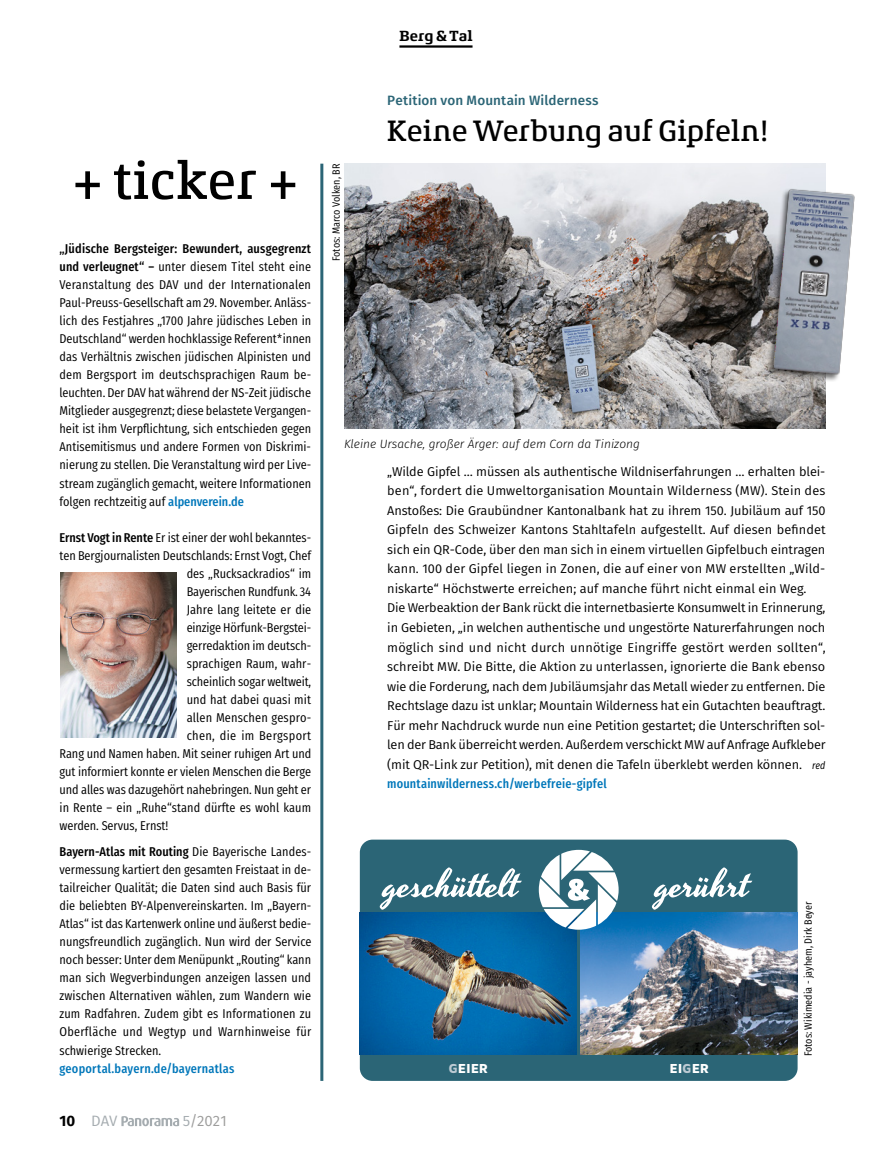
<style>
.page{position:relative;width:872px;height:1149px;background:#fff}
.page>*{position:absolute;margin:0;border:0;box-sizing:border-box;transform-origin:0 0}
.t1{font:500 30px "Xenois Slab Pro";letter-spacing:-.005em;color:#000}
.t2{font:700 15px "Xenois Slab Pro";letter-spacing:-.005em;color:#000}
.t3{font:15px "Fira Sans";color:#9d9d9c}
.t4{font:15px "Fira Sans";color:#a5acb0}
.t5{font:500 13.5px "Fira Sans";letter-spacing:.01em;color:#2b6576}
.t6{font:900 13.5px "Maven Pro";letter-spacing:-.005em;color:#fff}
.t7{font:12.75px/18px "Fira Sans Condensed";letter-spacing:-.005em;color:#000;text-align:justify}
.t8{font:12.75px/19.5px "Fira Sans";letter-spacing:-.01em;color:#000}
.t9{font:500 12.75px "Fira Sans Condensed";letter-spacing:.015em;color:#0077ba}
.t10{font:12.75px "Fira Sans Condensed";letter-spacing:.02em;color:#000}
.t11{font:italic 300 12px "Fira Sans";color:#000}
.t12{font:10.5px "Fira Sans Condensed";color:#000}
.s1{font-weight:500}
.s2{font-weight:500;color:#0077ba}
.s3{font-weight:700;color:#000}
.s4{color:#a5acb0}
.s5{font-family:"Fira Sans Condensed";font-style:italic;font-size:10.5px}
.s6{color:#bccad3}
</style>
<div class="page">
<svg style="left:121px;top:1116px;width:58px;height:9px"></svg>
<hr style="left:399px;top:45px;width:73px;height:3px;background:#000">
<hr style="left:320px;top:164px;width:3px;height:916px;background:#2b6576">
<img style="left:61px;top:572px;width:115px;height:165px">
<svg style="left:75px;top:160px;width:220px;height:39px"></svg>
<img style="left:344px;top:164px;width:481px;height:264px">
<img style="left:761px;top:181px;width:94px;height:209px">
<div style="left:360px;top:839px;width:437px;height:241px;background:#2b6576;border-radius:13px"></div>
<img style="left:360px;top:912px;width:216px;height:142px">
<img style="left:581px;top:912px;width:216px;height:142px">
<svg style="left:652px;top:867px;width:100px;height:42px"></svg>
<svg style="left:380px;top:867px;width:142px;height:42px"></svg>
<svg style="left:539px;top:849px;width:79px;height:80px"></svg>
<p class="t7" style="left:60px;top:238px;width:253px"><span class="s1">„Jüdische Bergsteiger: Bewundert, ausgegrenzt und verleugnet“ –</span> unter diesem Titel steht eine Veranstaltung des DAV und der Internationalen Paul-Preuss-Gesellschaft am 29. November. Anläss&shy;lich des Festjahres „1700 Jahre jüdisches Leben in Deutschland“ werden hochklassige Referent*innen das Verhältnis zwischen jüdischen Alpinisten und dem Bergsport im deutschsprachigen Raum be&shy;leuchten. Der DAV hat während der NS-Zeit jüdische Mitglieder ausgegrenzt; diese belastete Vergangen&shy;heit ist ihm Verpflichtung, sich entschieden gegen Antisemitismus und andere Formen von Diskrimi&shy;nierung zu stellen. Die Veranstaltung wird per Live&shy;stream zugänglich gemacht, weitere Informationen folgen rechtzeitig auf <span class="s2">alpenverein.de</span></p>
<p class="t7" style="left:60px;top:526px;width:253px"><span class="s1">Ernst Vogt in Rente</span> Er ist einer der wohl bekanntes-</p>
<p class="t7" style="left:60px;top:544px;width:253px">ten Bergjournalisten Deutschlands: Ernst Vogt, Chef</p>
<p class="t7" style="left:187px;top:562px;width:126px">des „Rucksackradios“ im</p>
<p class="t7" style="left:187px;top:580px;width:126px">Bayerischen Rundfunk. 34</p>
<p class="t7" style="left:187px;top:598px;width:126px">Jahre lang leitete er die</p>
<p class="t7" style="left:187px;top:616px;width:125px">einzige Hörfunk-Bergstei-</p>
<p class="t7" style="left:187px;top:634px;width:126px">gerredaktion im deutsch-</p>
<p class="t7" style="left:187px;top:652px;width:126px">sprachigen Raum, wahr-</p>
<p class="t7" style="left:187px;top:670px;width:126px">scheinlich sogar weltweit,</p>
<p class="t7" style="left:187px;top:688px;width:126px">und hat dabei quasi mit</p>
<p class="t7" style="left:187px;top:706px;width:126px">allen Menschen gespro-</p>
<p class="t10" style="left:187px;top:723px;width:126px">chen, die im Bergsport</p>
<p class="t7" style="left:60px;top:742px;width:253px">Rang und Namen haben. Mit seiner ruhigen Art und</p>
<p class="t7" style="left:60px;top:760px;width:253px">gut informiert konnte er vielen Menschen die Berge</p>
<p class="t7" style="left:60px;top:778px;width:253px">und alles was dazugehört nahebringen. Nun geht er</p>
<p class="t7" style="left:60px;top:796px;width:253px">in Rente – ein „Ruhe“stand dürfte es wohl kaum</p>
<p class="t7" style="left:60px;top:814px;width:110px">werden. Servus, Ernst!</p>
<p class="t7" style="left:60px;top:841px;width:253px"><span class="s1">Bayern-Atlas mit Routing</span> Die Bayerische Landes&shy;vermessung kartiert den gesamten Freistaat in de&shy;tailreicher Qualität; die Daten sind auch Basis für die beliebten BY-Alpenvereinskarten. Im „Bayern-Atlas“ ist das Kartenwerk online und äußerst bedie&shy;nungsfreundlich zugänglich. Nun wird der Service noch besser: Unter dem Menüpunkt „Routing“ kann man sich Wegverbindungen anzeigen lassen und zwischen Alternativen wählen, zum Wandern wie zum Radfahren. Zudem gibt es Informationen zu Oberfläche und Wegtyp und Warnhinweise für schwierige Strecken.</p>
<p class="t9" style="left:60px;top:1055px;width:176px">geoportal.bayern.de/bayernatlas</p>
<p class="t4" style="left:60px;top:1109px;width:59px"><span class="s3">10</span> DAV</p>
<p class="t3" style="left:183px;top:1109px;width:46px"><span class="s4">5</span>/2021</p>
<p class="t2" style="left:399px;top:27px;width:75px">Berg &amp;Tal</p>
<p class="t12" style="left:326px;top:261px;width:99px;rotate:-90deg">Fotos: Marco Volken, BR</p>
<p class="t5" style="left:387px;top:89px;width:213px">Petition von Mountain Wilderness</p>
<h1 class="t1" style="left:387px;top:114px;width:383px">Keine Werbung auf Gipfeln!</h1>
<p class="t11" style="left:344px;top:435px;width:297px">Kleine Ursache, großer Ärger: auf dem Corn da Tinizong</p>
<p class="t8" style="left:387px;top:461px;width:440px">„Wilde Gipfel … müssen als authentische Wildniserfahrungen … erhalten blei&shy;ben“, fordert die Umweltorganisation Mountain Wilderness (MW). Stein des Anstoßes: Die Graubündner Kantonalbank hat zu ihrem 150. Jubiläum auf 150<br>Gipfeln des Schweizer Kantons Stahltafeln aufgestellt. Auf diesen befindet sich ein QR-Code, über den man sich in einem virtuellen Gipfelbuch eintragen kann. 100 der Gipfel liegen in Zonen, die auf einer von MW erstellten „Wild&shy;niskarte“ Höchstwerte erreichen; auf manche führt nicht einmal ein Weg.<br>Die Werbeaktion der Bank rückt die internetbasierte Konsumwelt in Erinnerung, in Gebieten, „in welchen authentische und ungestörte Naturerfahrungen noch möglich sind und nicht durch unnötige Eingriffe gestört werden sollten“, schreibt MW. Die Bitte, die Aktion zu unterlassen, ignorierte die Bank ebenso wie die Forderung, nach dem Jubiläumsjahr das Metall wieder zu entfernen. Die Rechtslage dazu ist unklar; Mountain Wilderness hat ein Gutachten beauftragt.<br>Für mehr Nachdruck wurde nun eine Petition gestartet; die Unterschriften sol&shy;len der Bank überreicht werden. Außerdem verschickt MW auf Anfrage Aufkleber (mit QR-Link zur Petition), mit denen die Tafeln überklebt werden können. <span class="s5">red</span></p>
<p class="t9" style="left:387px;top:771px;width:221px">mountainwilderness.ch/werbefreie-gipfel</p>
<p class="t6" style="left:448px;top:1059px;width:41px"><span class="s6">G</span>EIER</p>
<p class="t6" style="left:669px;top:1059px;width:41px">EI<span class="s6">G</span>ER</p>
<p class="t12" style="left:798px;top:1056px;width:156px;rotate:-90deg">Fotos: Wikimedia - jayhem, Dirk Beyer</p>
</div>
